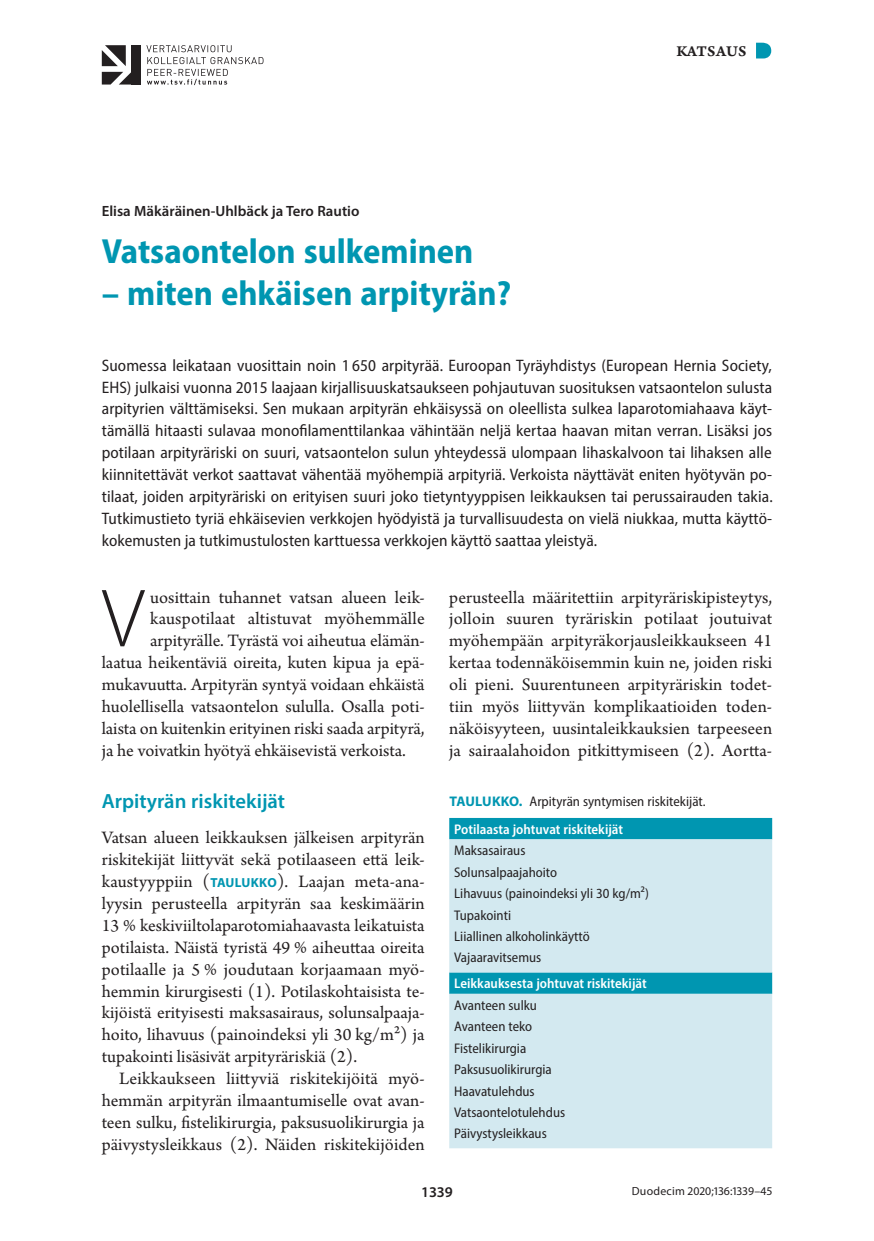
<style>
.page{position:relative;width:874px;height:1241px;background:#fff}
.page>*{position:absolute;margin:0;border:0;box-sizing:border-box;transform-origin:0 0}
.l_alkukirjain{font:300 83.3px "Myriad Pro";color:#231f20}
.o1{font:700 semi-condensed 35px "Myriad Pro";color:#0096b1}
.v1{font:600 20.65px "Myriad Pro";color:#0096b1}
.l_ei_sis{font:18.38px/21.9px "Arno Pro";letter-spacing:.005em;color:#231f20;text-align:justify}
.l_alkukirjain-2{font:18.38px "Arno Pro";color:#231f20}
.in{font:semi-condensed 16.62px/21.9px "Myriad Pro";letter-spacing:.005em;color:#231f20;text-align:justify}
.vinj{font:15.75px "Arno Pro Smbd Caption";letter-spacing:.005em;color:#231f20}
.k1{font:600 14.88px "Myriad Pro";color:#231f20}
.t{font:semi-condensed 14px "Myriad Pro";color:#231f20}
.t_pl{font:600 semi-condensed 14px "Myriad Pro";color:#fff}
.Ala{font:11.9px "Myriad Pro";letter-spacing:.02em;color:#231f20}
.s1{font-family:"Myriad Pro";font-weight:700;font-size:13.12px;color:#0096b1}
.s2{font-weight:700;font-stretch:normal;color:#0096b1}
</style>
<div class="page">
<svg style="left:756px;top:43px;width:14px;height:15px"></svg>
<svg style="left:102px;top:45px;width:24px;height:21px"></svg>
<svg style="left:102px;top:72px;width:29px;height:12px"></svg>
<div style="left:131px;top:45px;width:10px;height:39px;background:#231f20"></div>
<svg style="left:146px;top:45px;width:117px;height:40px"></svg>
<div style="left:449px;top:817px;width:322px;height:22px;background:#0096b1"></div>
<svg style="left:449px;top:839px;width:322px;height:309px;fill:#d3e9f0"></svg>
<p class="k1" style="left:102px;top:201px;width:259px">Elisa Mäkäräinen-Uhlbäck ja Tero Rautio</p>
<p class="o1" style="left:102px;top:228px;width:373px">Vatsaontelon sulkeminen</p>
<p class="o1" style="left:102px;top:270px;width:410px">– miten ehkäisen arpityrän?</p>
<p class="vinj" style="left:676px;top:41px;width:71px">KATSAUS</p>
<p class="in" style="left:102px;top:354px;width:672px">Suomessa leikataan vuosittain noin 1 650 arpityrää. Euroopan Tyräyhdistys (European Hernia Society, EHS) julkaisi vuonna 2015 laajaan kirjallisuuskatsaukseen pohjautuvan suosituksen vatsaontelon sulusta arpityrien välttämiseksi. Sen mukaan arpityrän ehkäisyssä on oleellista sulkea laparotomiahaava käyt&shy;tämällä hitaasti sulavaa monofilamenttilankaa vähintään neljä kertaa haavan mitan verran. Lisäksi jos potilaan arpityräriski on suuri, vatsaontelon sulun yhteydessä ulompaan lihaskalvoon tai lihaksen alle kiinnitettävät verkot saattavat vähentää myöhempiä arpityriä. Verkoista näyttävät eniten hyötyvän po&shy;tilaat, joiden arpityräriski on erityisen suuri joko tietyntyyppisen leikkauksen tai perussairauden takia.<br>Tutkimustieto tyriä ehkäisevien verkkojen hyödyistä ja turvallisuudesta on vielä niukkaa, mutta käyttö&shy;kokemusten ja tutkimustulosten karttuessa verkkojen käyttö saattaa yleistyä.</p>
<p class="l_alkukirjain" style="left:102px;top:568px;width:44px">V</p>
<p class="l_alkukirjain-2" style="left:150px;top:586px;width:276px">uosittain tuhannet vatsan alueen leik-</p>
<p class="l_alkukirjain-2" style="left:150px;top:608px;width:276px">kauspotilaat altistuvat myöhemmälle</p>
<p class="l_alkukirjain-2" style="left:150px;top:630px;width:276px">arpityrälle. Tyrästä voi aiheutua elämän-</p>
<p class="l_alkukirjain-2" style="left:102px;top:652px;width:324px">laatua heikentäviä oireita, kuten kipua ja epä-</p>
<p class="l_alkukirjain-2" style="left:102px;top:674px;width:324px">mukavuutta. Arpityrän syntyä voidaan ehkäistä</p>
<p class="l_alkukirjain-2" style="left:102px;top:696px;width:324px">huolellisella vatsaontelon sululla. Osalla poti-</p>
<p class="l_alkukirjain-2" style="left:102px;top:717px;width:324px">laista on kuitenkin erityinen riski saada arpityrä,</p>
<p class="l_alkukirjain-2" style="left:102px;top:739px;width:305px">ja he voivatkin hyötyä ehkäisevistä verkoista.</p>
<p class="v1" style="left:102px;top:788px;width:185px">Arpityrän riskitekijät</p>
<p class="l_ei_sis" style="left:102px;top:827px;width:324px">Vatsan alueen leikkauksen jälkeisen arpityrän riskitekijät liittyvät sekä potilaaseen että leik&shy;kaustyyppiin (<span class="s1">TAULUKKO</span>). Laajan meta-ana&shy;lyysin perusteella arpityrän saa keskimäärin 13 % keskiviiltolaparotomiahaavasta leikatuista potilaista. Näistä tyristä 49 % aiheuttaa oireita potilaalle ja 5 % joudutaan korjaamaan myö&shy;hemmin kirurgisesti (1). Potilaskohtaisista te&shy;kijöistä erityisesti maksasairaus, solunsalpaaja&shy;hoito, lihavuus (painoindeksi yli 30 kg/m2) ja tupakointi lisäsivät arpityräriskiä (2).</p>
<p class="l_ei_sis" style="left:102px;top:1068px;width:324px;text-indent:17px">Leikkaukseen liittyviä riskitekijöitä myö&shy;hemmän arpityrän ilmaantumiselle ovat avan&shy;teen sulku, fistelikirurgia, paksusuolikirurgia ja päivystysleikkaus (2). Näiden riskitekijöiden</p>
<p class="l_ei_sis" style="left:449px;top:587px;width:324px">perusteella määritettiin arpityräriskipisteytys, jolloin suuren tyräriskin potilaat joutuivat myöhempään arpityräkorjausleikkaukseen 41 kertaa todennäköisemmin kuin ne, joiden riski oli pieni. Suurentuneen arpityräriskin todet&shy;tiin myös liittyvän komplikaatioiden toden&shy;näköisyyteen, uusintaleikkauksien tarpeeseen ja sairaalahoidon pitkittymiseen (2). Aortta-</p>
<p class="t" style="left:449px;top:792px;width:257px"><span class="s2">TAULUKKO.</span> Arpityrän syntymisen riskitekijät.</p>
<p class="t_pl" style="left:454px;top:820px;width:170px">Potilaasta johtuvat riskitekijät</p>
<p class="t" style="left:454px;top:842px;width:73px">Maksasairaus</p>
<p class="t" style="left:454px;top:863px;width:104px">Solunsalpaajahoito</p>
<p class="t" style="left:454px;top:884px;width:196px">Lihavuus (painoindeksi yli 30 kg/m2)</p>
<p class="t" style="left:454px;top:906px;width:58px">Tupakointi</p>
<p class="t" style="left:454px;top:927px;width:137px">Liiallinen alkoholinkäyttö</p>
<p class="t" style="left:454px;top:949px;width:89px">Vajaaravitsemus</p>
<p class="t_pl" style="left:454px;top:974px;width:194px">Leikkauksesta johtuvat riskitekijät</p>
<p class="t" style="left:454px;top:996px;width:84px">Avanteen sulku</p>
<p class="t" style="left:454px;top:1017px;width:79px">Avanteen teko</p>
<p class="t" style="left:454px;top:1039px;width:74px">Fistelikirurgia</p>
<p class="t" style="left:454px;top:1060px;width:99px">Paksusuolikirurgia</p>
<p class="t" style="left:454px;top:1082px;width:82px">Haavatulehdus</p>
<p class="t" style="left:454px;top:1103px;width:112px">Vatsaontelotulehdus</p>
<p class="t" style="left:454px;top:1124px;width:94px">Päivystysleikkaus</p>
<p class="k1" style="left:421px;top:1182px;width:33px">1339</p>
<p class="Ala" style="left:631px;top:1183px;width:142px">Duodecim 2020;136:1339–45</p>
</div>
